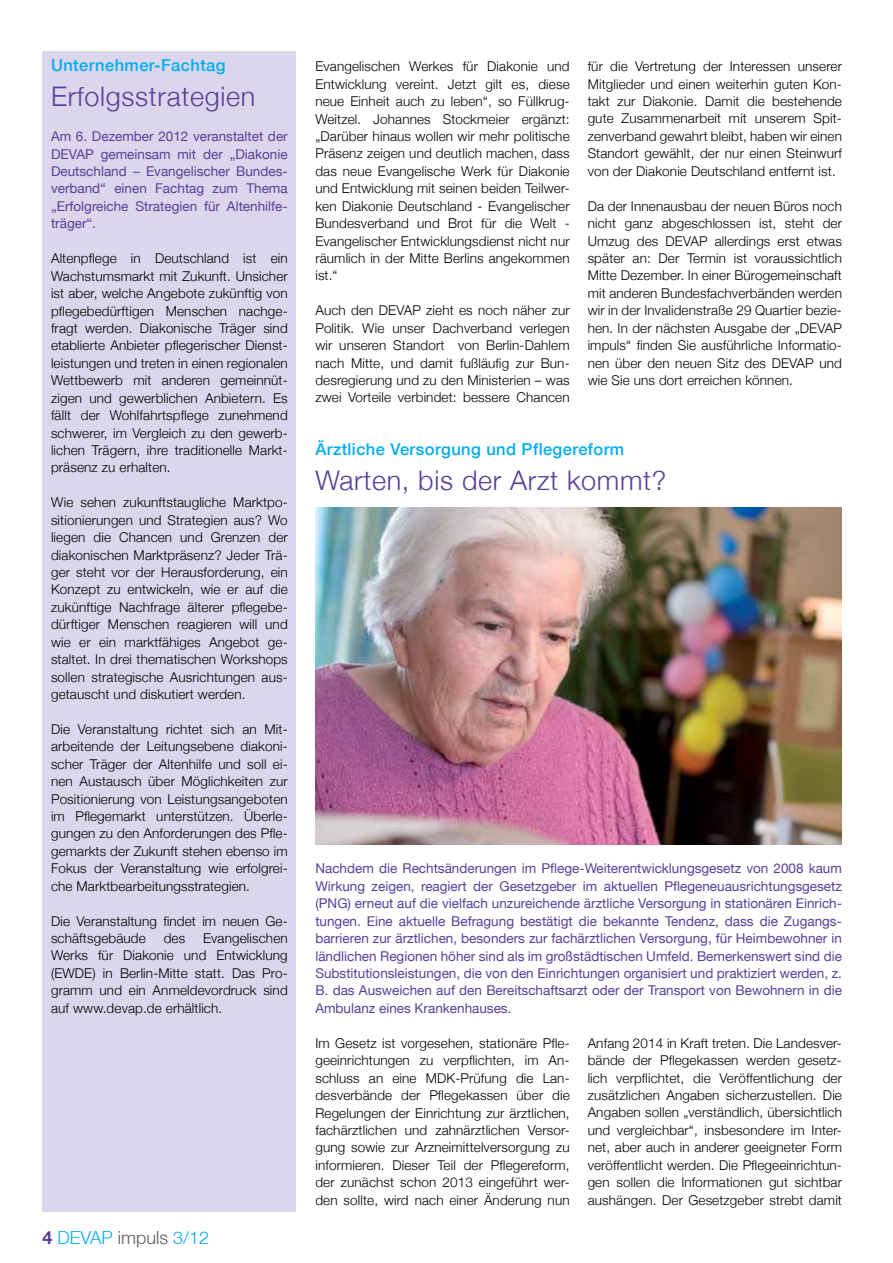
<style>
.page{position:relative;width:893px;height:1263px;background:#fff}
.page>*{position:absolute;margin:0;border:0;box-sizing:border-box;transform-origin:0 0}
.t1{font:300 27px "Helvetica Neue";letter-spacing:.025em;color:#583f99}
.t2{font:300 18px "Helvetica Neue LT";color:#00aeef}
.t3{font:500 16.5px "Helvetica Neue";letter-spacing:.025em;color:#00aeef}
.t4{font:300 13.5px/17.4px "Helvetica Neue";letter-spacing:.01em;color:#000;text-align:justify}
.t5{font:13.5px/17.4px "Helvetica Neue LT";color:#583f99;text-align:justify}
.s1{font-weight:700;color:#583f99}
.s2{color:#58595b}
</style>
<div class="page">
<div style="left:43px;top:51px;width:253px;height:1161px;background:#dbd6eb"></div>
<img style="left:315px;top:507px;width:527px;height:337px">
<p class="t3" style="left:51px;top:52px;width:176px">Unternehmer-Fachtag</p>
<h1 class="t1" style="left:51px;top:75px;width:206px">Erfolgsstrategien</h1>
<p class="t5" style="left:51px;top:127px;width:238px">Am 6. Dezember 2012 veranstaltet der DEVAP gemeinsam mit der „Diakonie Deutschland – Evangelischer Bundes&shy;verband“ einen Fachtag zum Thema „Erfolgreiche Strategien für Altenhilfe&shy;träger“.</p>
<p class="t4" style="left:51px;top:249px;width:238px">Altenpflege in Deutschland ist ein Wachstumsmarkt mit Zukunft. Unsicher ist aber, welche Angebote zukünftig von pflegebedürftigen Menschen nachge&shy;fragt werden. Diakonische Träger sind etablierte Anbieter pflegerischer Dienst&shy;leistungen und treten in einen regionalen Wettbewerb mit anderen gemeinnüt&shy;zigen und gewerblichen Anbietern. Es fällt der Wohlfahrtspflege zunehmend schwerer, im Vergleich zu den gewerb&shy;lichen Trägern, ihre traditionelle Markt&shy;präsenz zu erhalten.</p>
<p class="t4" style="left:51px;top:493px;width:238px">Wie sehen zukunftstaugliche Marktpo&shy;sitionierungen und Strategien aus? Wo liegen die Chancen und Grenzen der diakonischen Marktpräsenz? Jeder Trä&shy;ger steht vor der Herausforderung, ein Konzept zu entwickeln, wie er auf die zukünftige Nachfrage älterer pflegebe&shy;dürftiger Menschen reagieren will und wie er ein marktfähiges Angebot ge&shy;staltet. In drei thematischen Workshops sollen strategische Ausrichtungen aus&shy;getauscht und diskutiert werden.</p>
<p class="t4" style="left:51px;top:719px;width:238px">Die Veranstaltung richtet sich an Mit&shy;arbeitende der Leitungsebene diakoni&shy;scher Träger der Altenhilfe und soll ei&shy;nen Austausch über Möglichkeiten zur Positionierung von Leistungsangeboten im Pflegemarkt unterstützen. Überle&shy;gungen zu den Anforderungen des Pfle&shy;gemarkts der Zukunft stehen ebenso im Fokus der Veranstaltung wie erfolgrei&shy;che Marktbearbeitungsstrategien.</p>
<p class="t4" style="left:51px;top:911px;width:238px">Die Veranstaltung findet im neuen Ge&shy;schäftsgebäude</p>
<p class="t4" style="left:51px;top:929px;width:238px;text-indent:152px">Evangelischen Werks für Diakonie und Entwicklung (EWDE) in Berlin-Mitte statt. Das Pro&shy;gramm und ein Anmeldevordruck sind auf www.devap.de erhältlich.</p>
<p class="t4" style="left:164px;top:929px;width:23px">des</p>
<h2 class="t2" style="left:43px;top:1226px;width:168px"><span class="s1">4</span> DEVAP <span class="s2">impuls</span> 3/12</h2>
<p class="t4" style="left:315px;top:57px;width:256px">Evangelischen Werkes für Diakonie und Entwicklung vereint. Jetzt gilt es, diese neue Einheit auch zu leben“, so Füllkrug-Weitzel. Johannes Stockmeier ergänzt: „Darüber hinaus wollen wir mehr politische Präsenz zeigen und deutlich machen, dass das neue Evangelische Werk für Diakonie und Entwicklung mit seinen beiden Teilwer&shy;ken Diakonie Deutschland - Evangelischer Bundesverband und Brot für die Welt - Evangelischer Entwicklungsdienst nicht nur räumlich in der Mitte Berlins angekommen ist.“</p>
<p class="t4" style="left:315px;top:301px;width:256px">Auch den DEVAP zieht es noch näher zur Politik. Wie unser Dachverband verlegen wir unseren Standort von Berlin-Dahlem nach Mitte, und damit fußläufig zur Bun&shy;desregierung und zu den Ministerien – was zwei Vorteile verbindet: bessere Chancen</p>
<p class="t4" style="left:588px;top:57px;width:256px">für die Vertretung der Interessen unserer Mitglieder und einen weiterhin guten Kon&shy;takt zur Diakonie. Damit die bestehende gute Zusammenarbeit mit unserem Spit&shy;zenverband gewahrt bleibt, haben wir einen Standort gewählt, der nur einen Steinwurf von der Diakonie Deutschland entfernt ist.</p>
<p class="t4" style="left:588px;top:196px;width:256px">Da der Innenausbau der neuen Büros noch nicht ganz abgeschlossen ist, steht der Umzug des DEVAP allerdings erst etwas später an: Der Termin ist voraussichtlich Mitte Dezember. In einer Bürogemeinschaft mit anderen Bundesfachverbänden werden wir in der Invalidenstraße 29 Quartier bezie&shy;hen. In der nächsten Ausgabe der „DEVAP impuls“ finden Sie ausführliche Informatio&shy;nen über den neuen Sitz des DEVAP und wie Sie uns dort erreichen können.</p>
<p class="t3" style="left:315px;top:436px;width:310px">Ärztliche Versorgung und Pflegereform</p>
<h1 class="t1" style="left:315px;top:458px;width:353px">Warten, bis der Arzt kommt?</h1>
<p class="t5" style="left:315px;top:860px;width:528px">Nachdem die Rechtsänderungen im Pflege-Weiterentwicklungsgesetz von 2008 kaum Wirkung zeigen, reagiert der Gesetzgeber im aktuellen Pflegeneuausrichtungsgesetz (PNG) erneut auf die vielfach unzureichende ärztliche Versorgung in stationären Einrich&shy;tungen. Eine aktuelle Befragung bestätigt die bekannte Tendenz, dass die Zugangs&shy;barrieren zur ärztlichen, besonders zur fachärztlichen Versorgung, für Heimbewohner in ländlichen Regionen höher sind als im großstädtischen Umfeld. Bemerkenswert sind die Substitutionsleistungen, die von den Einrichtungen organisiert und praktiziert werden, z.<br>B. das Ausweichen auf den Bereitschaftsarzt oder der Transport von Bewohnern in die Ambulanz eines Krankenhauses.</p>
<p class="t4" style="left:315px;top:1033px;width:256px">Im Gesetz ist vorgesehen, stationäre Pfle&shy;geeinrichtungen zu verpflichten, im An&shy;schluss an eine MDK-Prüfung die Lan&shy;desverbände der Pflegekassen über die Regelungen der Einrichtung zur ärztlichen, fachärztlichen und zahnärztlichen Versor&shy;gung sowie zur Arzneimittelversorgung zu informieren. Dieser Teil der Pflegereform, der zunächst schon 2013 eingeführt wer&shy;den sollte, wird nach einer Änderung nun</p>
<p class="t4" style="left:588px;top:1033px;width:256px">Anfang 2014 in Kraft treten. Die Landesver&shy;bände der Pflegekassen werden gesetz&shy;lich verpflichtet, die Veröffentlichung der zusätzlichen Angaben sicherzustellen. Die Angaben sollen „verständlich, übersichtlich und vergleichbar“, insbesondere im Inter&shy;net, aber auch in anderer geeigneter Form veröffentlicht werden. Die Pflegeeinrichtun&shy;gen sollen die Informationen gut sichtbar aushängen. Der Gesetzgeber strebt damit</p>
</div>
